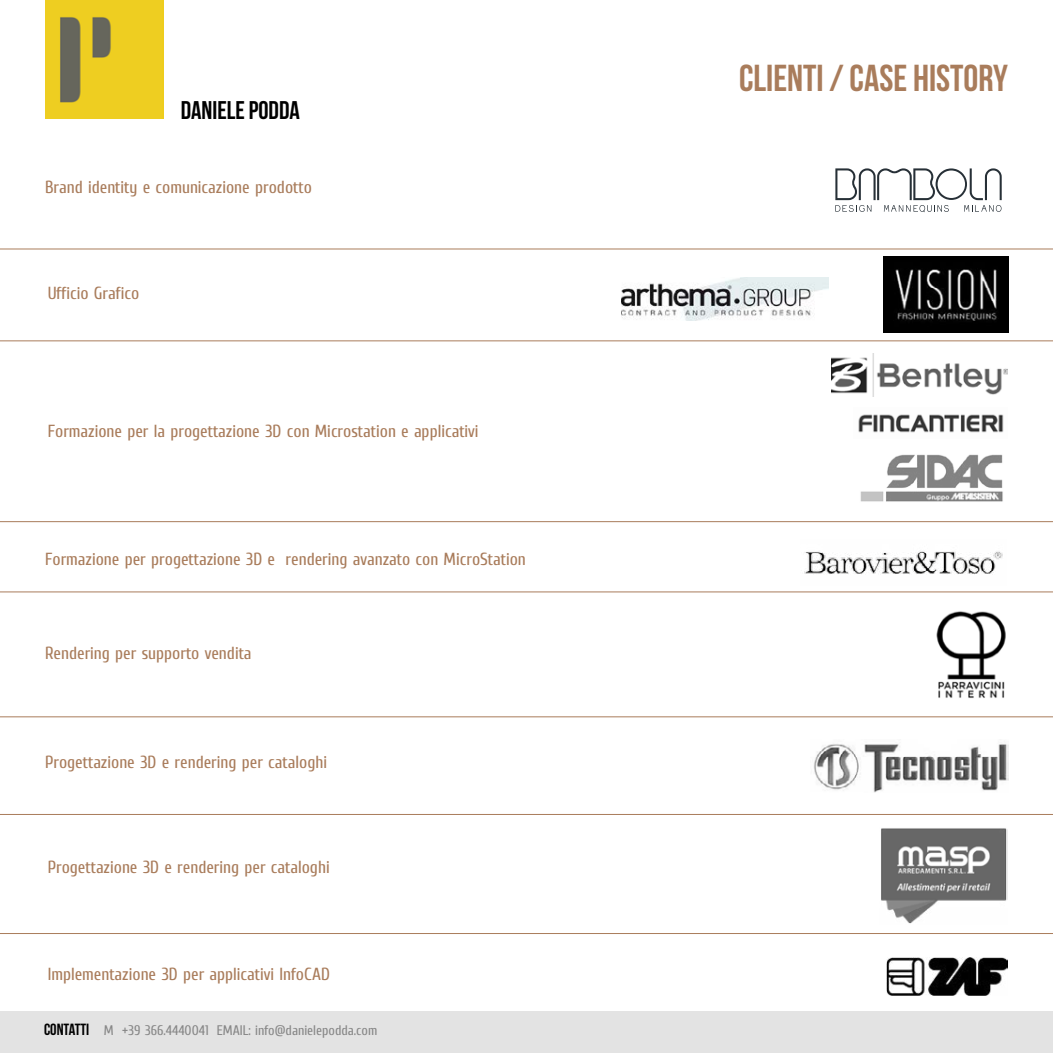
<style>
.page{position:relative;width:1053px;height:1053px;background:#fff}
.page>*{position:absolute;margin:0;border:0;box-sizing:border-box;transform-origin:0 0}
.t1{font:37.5px "Bebas Neue";color:#a97c5b}
.t2{font:25.5px "Bebas Neue";color:#000}
.t3{font:17.5px "Cuprum";color:#a97c5b}
.t4{font:13.88px "Cuprum";color:#878787}
.s1{font-family:"Bebas Neue";font-size:16.25px;color:#000}
</style>
<div class="page">
<div style="left:0;top:1011px;width:1052px;height:41px;background:#e3e3e3"></div>
<img style="left:45px;top:0;width:119px;height:119px">
<img style="left:813px;top:744px;width:195px;height:48px">
<hr style="left:0;top:249px;width:1052px;height:1px;background:#a97c5b">
<svg style="left:835px;top:168px;width:166px;height:44px"></svg>
<img style="left:831px;top:353px;width:176px;height:43px">
<img style="left:858px;top:414px;width:146px;height:19px">
<img style="left:860px;top:454px;width:143px;height:48px">
<hr style="left:0;top:340px;width:1052px;height:1px;background:#a97c5b">
<img style="left:621px;top:277px;width:207px;height:43px">
<hr style="left:0;top:521px;width:1052px;height:1px;background:#a97c5b">
<img style="left:883px;top:257px;width:125px;height:75px">
<img style="left:881px;top:828px;width:126px;height:96px">
<hr style="left:0;top:716px;width:1052px;height:1px;background:#a97c5b">
<hr style="left:0;top:591px;width:1052px;height:1px;background:#a97c5b">
<hr style="left:0;top:814px;width:1052px;height:1px;background:#a97c5b">
<hr style="left:0;top:933px;width:1052px;height:1px;background:#a97c5b">
<img style="left:886px;top:957px;width:121px;height:38px">
<img style="left:804px;top:551px;width:199px;height:24px">
<img style="left:936px;top:611px;width:70px;height:87px">
<h2 class="t2" style="left:181px;top:96px;width:121px">DANIELE PODDA</h2>
<p class="t3" style="left:45px;top:177px;width:268px">Brand identity e comunicazione prodotto</p>
<p class="t3" style="left:48px;top:282px;width:93px">Ufficio Grafico</p>
<p class="t3" style="left:48px;top:421px;width:432px">Formazione per la progettazione 3D con Microstation e applicativi</p>
<p class="t3" style="left:45px;top:548px;width:482px">Formazione per progettazione 3D e rendering avanzato con MicroStation</p>
<p class="t3" style="left:45px;top:642px;width:208px">Rendering per supporto vendita</p>
<p class="t3" style="left:45px;top:751px;width:283px">Progettazione 3D e rendering per cataloghi</p>
<p class="t3" style="left:48px;top:856px;width:283px">Progettazione 3D e rendering per cataloghi</p>
<p class="t3" style="left:48px;top:963px;width:284px">Implementazione 3D per applicativi InfoCAD</p>
<p class="t4" style="left:44px;top:1021px;width:335px"><span class="s1">CONTATTI</span> M +39 366.4440041 EMAIL: info@danielepodda.com</p>
<h1 class="t1" style="left:739px;top:57px;width:270px">CLIENTI / CASE HISTORY</h1>
</div>
